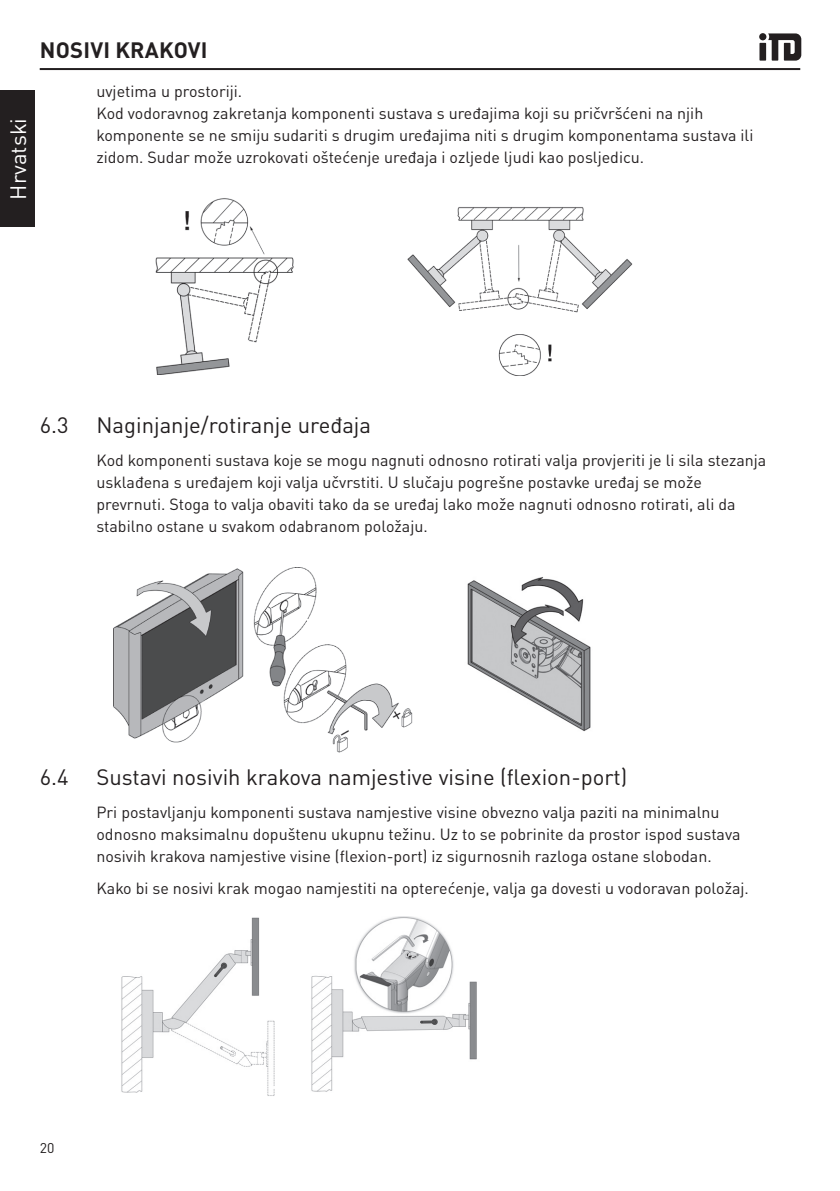
<style>
.page{position:relative;width:840px;height:1191px;background:#fff}
.page>*{position:absolute;margin:0;border:0;box-sizing:border-box;transform-origin:0 0}
.t1{font:22px "DIN Pro";color:#231f20}
.t2{font:700 22px "DINOT";letter-spacing:.01em;color:#231f20}
.t3{font:22px "DIN Pro";color:#fff}
.t4{font:16px/22px "DIN Pro";color:#231f20}
.t5{font:14px "DINOT";color:#231f20}
</style>
<div class="page">
<hr style="left:40px;top:68px;width:759px;height:2px;background:#231f20">
<div style="left:0;top:91px;width:34px;height:136px;background:#231f20"></div>
<svg style="left:759px;top:33px;width:41px;height:28px"></svg>
<img style="left:155px;top:198px;width:139px;height:176px">
<img style="left:407px;top:207px;width:226px;height:168px">
<img style="left:114px;top:568px;width:299px;height:185px">
<img style="left:467px;top:577px;width:124px;height:155px">
<img style="left:121px;top:917px;width:154px;height:179px">
<img style="left:311px;top:916px;width:166px;height:176px">
<h1 class="t3" style="left:1px;top:200px;width:83px;rotate:-90deg">Hrvatski</h1>
<h1 class="t2" style="left:40px;top:33px;width:169px">NOSIVI KRAKOVI</h1>
<p class="t4" style="left:96px;top:79px;width:658px">uvjetima u prostoriji.<br>Kod vodoravnog zakretanja komponenti sustava s uređajima koji su pričvršćeni na njih komponente se ne smiju sudariti s drugim uređajima niti s drugim komponentama sustava ili zidom. Sudar može uzrokovati oštećenje uređaja i ozljede ljudi kao posljedicu.</p>
<h1 class="t1" style="left:40px;top:408px;width:30px">6.3</h1>
<h1 class="t1" style="left:96px;top:408px;width:276px">Naginjanje/rotiranje uređaja</h1>
<p class="t4" style="left:96px;top:448px;width:671px">Kod komponenti sustava koje se mogu nagnuti odnosno rotirati valja provjeriti je li sila stezanja usklađena s uređajem koji valja učvrstiti. U slučaju pogrešne postavke uređaj se može prevrnuti. Stoga to valja obaviti tako da se uređaj lako može nagnuti odnosno rotirati, ali da stabilno ostane u svakom odabranom položaju.</p>
<h1 class="t1" style="left:40px;top:760px;width:30px">6.4</h1>
<h1 class="t1" style="left:96px;top:760px;width:532px">Sustavi nosivih krakova namjestive visine (flexion-port)</h1>
<p class="t4" style="left:96px;top:800px;width:645px">Pri postavljanju komponenti sustava namjestive visine obvezno valja paziti na minimalnu odnosno maksimalnu dopuštenu ukupnu težinu. Uz to se pobrinite da prostor ispod sustava nosivih krakova namjestive visine (flexion-port) iz sigurnosnih razloga ostane slobodan.</p>
<p class="t4" style="left:96px;top:876px;width:653px">Kako bi se nosivi krak mogao namjestiti na opterećenje, valja ga dovesti u vodoravan položaj.</p>
<p class="t5" style="left:40px;top:1137px;width:16px">20</p>
</div>
